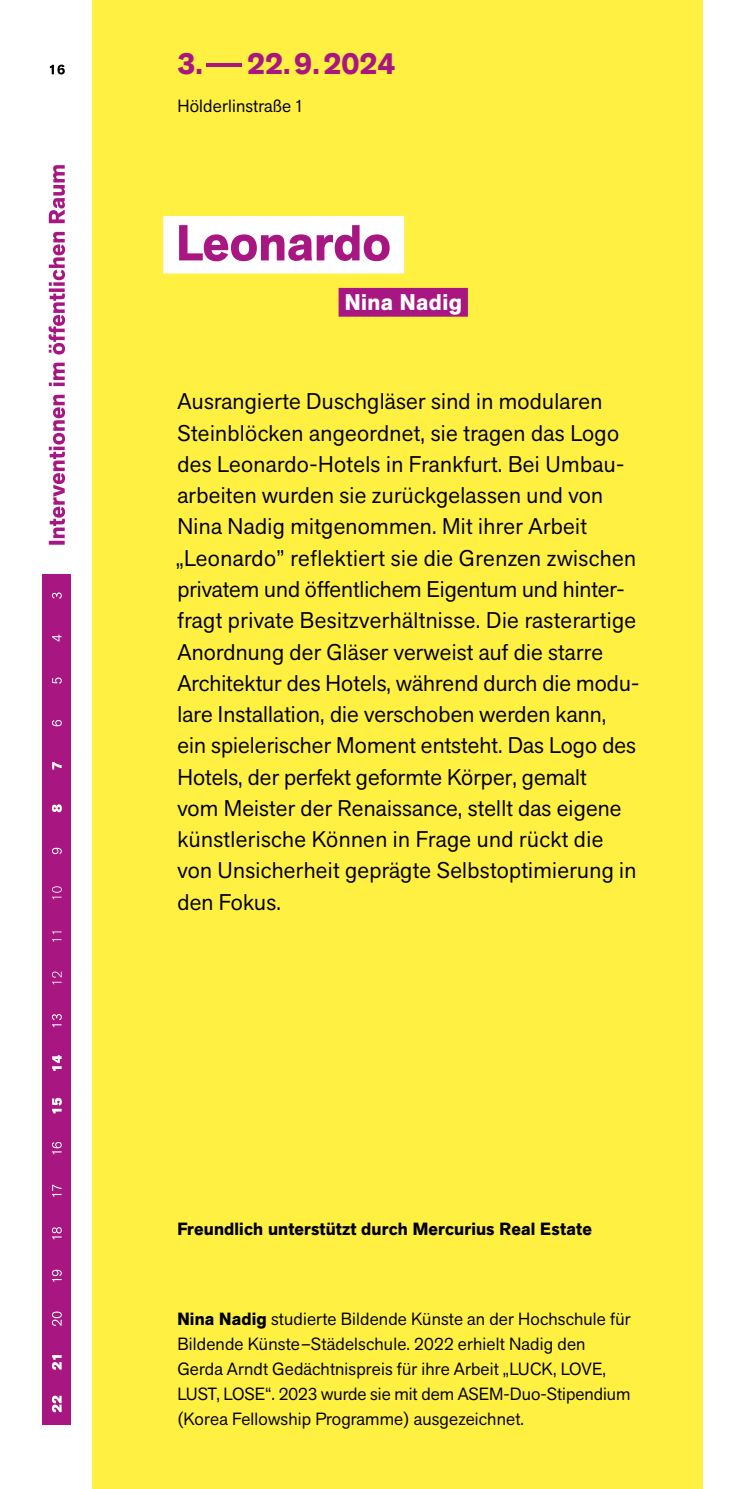
<style>
.page{position:relative;width:745px;height:1489px;background:#fff}
.page>*{position:absolute;margin:0;border:0;box-sizing:border-box;transform-origin:0 0}
.t1{font:700 50px "Akzid Grtsk Next";color:#a71681}
.t2{font:700 30px "Akzid Grtsk Next";color:#a71681}
.t3{font:22.5px/31.2px "Akzid Grtsk Next";letter-spacing:.015em;color:#000}
.t4{font:700 22.5px "Akzid Grtsk Next";letter-spacing:.02em;color:#fff}
.t5{font:17.5px/25px "Akzid Grtsk Next";letter-spacing:.01em;color:#000}
.t6{font:700 17.5px "Akzid Grtsk Next";letter-spacing:.01em;color:#000}
.s1{font-weight:700}
</style>
<div class="page">
<div style="left:92px;top:0;width:609px;height:1488px;background:#fff042"></div>
<div style="left:163px;top:216px;width:241px;height:57px;background:#fff"></div>
<div style="left:338px;top:288px;width:129px;height:29px;background:#a71681"></div>
<div style="left:43px;top:1382px;width:28px;height:42px;background:#a71681"></div>
<div style="left:43px;top:574px;width:28px;height:43px;background:#a71681"></div>
<div style="left:43px;top:617px;width:28px;height:42px;background:#a71681"></div>
<div style="left:43px;top:659px;width:28px;height:43px;background:#a71681"></div>
<div style="left:43px;top:702px;width:28px;height:42px;background:#a71681"></div>
<div style="left:43px;top:744px;width:28px;height:43px;background:#a71681"></div>
<div style="left:43px;top:787px;width:28px;height:42px;background:#a71681"></div>
<div style="left:43px;top:829px;width:28px;height:43px;background:#a71681"></div>
<div style="left:43px;top:872px;width:28px;height:42px;background:#a71681"></div>
<div style="left:43px;top:914px;width:28px;height:43px;background:#a71681"></div>
<div style="left:43px;top:957px;width:28px;height:42px;background:#a71681"></div>
<div style="left:43px;top:999px;width:28px;height:43px;background:#a71681"></div>
<div style="left:43px;top:1042px;width:28px;height:42px;background:#a71681"></div>
<div style="left:43px;top:1084px;width:28px;height:43px;background:#a71681"></div>
<div style="left:43px;top:1127px;width:28px;height:42px;background:#a71681"></div>
<div style="left:43px;top:1169px;width:28px;height:43px;background:#a71681"></div>
<div style="left:43px;top:1212px;width:28px;height:42px;background:#a71681"></div>
<div style="left:43px;top:1254px;width:28px;height:43px;background:#a71681"></div>
<div style="left:43px;top:1297px;width:28px;height:42px;background:#a71681"></div>
<div style="left:43px;top:1339px;width:28px;height:43px;background:#a71681"></div>
<svg style="left:49px;top:165px;width:16px;height:379px"></svg>
<svg style="left:52px;top:1395px;width:10px;height:17px"></svg>
<svg style="left:52px;top:1355px;width:10px;height:14px"></svg>
<svg style="left:52px;top:1311px;width:10px;height:14px"></svg>
<svg style="left:52px;top:1269px;width:10px;height:12px"></svg>
<svg style="left:52px;top:1227px;width:10px;height:12px"></svg>
<svg style="left:52px;top:1184px;width:10px;height:12px"></svg>
<svg style="left:52px;top:1142px;width:10px;height:12px"></svg>
<svg style="left:52px;top:1097px;width:10px;height:16px"></svg>
<svg style="left:52px;top:1055px;width:10px;height:15px"></svg>
<svg style="left:52px;top:1014px;width:10px;height:13px"></svg>
<svg style="left:52px;top:971px;width:10px;height:13px"></svg>
<svg style="left:52px;top:931px;width:10px;height:10px"></svg>
<svg style="left:52px;top:886px;width:10px;height:13px"></svg>
<svg style="left:52px;top:847px;width:10px;height:7px"></svg>
<svg style="left:52px;top:804px;width:10px;height:8px"></svg>
<svg style="left:52px;top:762px;width:10px;height:7px"></svg>
<svg style="left:52px;top:720px;width:10px;height:6px"></svg>
<svg style="left:52px;top:677px;width:10px;height:6px"></svg>
<svg style="left:52px;top:634px;width:10px;height:7px"></svg>
<svg style="left:52px;top:592px;width:10px;height:6px"></svg>
<svg style="left:50px;top:65px;width:15px;height:9px"></svg>
<h2 class="t2" style="left:177px;top:44px;width:220px">3.–22.9.2024</h2>
<p class="t5" style="left:177px;top:93px;width:128px">Hölderlinstraße 1</p>
<h1 class="t1" style="left:176px;top:210px;width:216px">Leonardo</h1>
<p class="t4" style="left:345px;top:287px;width:118px">Nina Nadig</p>
<p class="t3" style="left:176px;top:386px;width:464px">Ausrangierte Duschgläser sind in modularen Steinblöcken angeordnet, sie tragen das Logo des Leonardo-Hotels in Frankfurt. Bei Umbau&shy;arbeiten wurden sie zurückgelassen und von Nina Nadig mitgenommen. Mit ihrer Arbeit „Leonardo” reflektiert sie die Grenzen zwischen privatem und öffentlichem Eigentum und hinter&shy;fragt private Besitzverhältnisse. Die rasterartige Anordnung der Gläser verweist auf die starre Architektur des Hotels, während durch die modu&shy;lare Installation, die verschoben werden kann,<br>ein spielerischer Moment entsteht. Das Logo des Hotels, der perfekt geformte Körper, gemalt<br>vom Meister der Renaissance, stellt das eigene künstlerische Können in Frage und rückt die von Unsicherheit geprägte Selbstoptimierung in den Fokus.</p>
<p class="t6" style="left:177px;top:1217px;width:416px">Freundlich unterstützt durch Mercurius Real Estate</p>
<p class="t5" style="left:177px;top:1306px;width:454px"><span class="s1">Nina Nadig</span> studierte Bildende Künste an der Hochschule für Bildende Künste–Städelschule. 2022 erhielt Nadig den Gerda Arndt Gedächtnispreis für ihre Arbeit „LUCK, LOVE, LUST, LOSE“. 2023 wurde sie mit dem ASEM-Duo-Stipendium (Korea Fellowship Programme) ausgezeichnet.</p>
</div>
